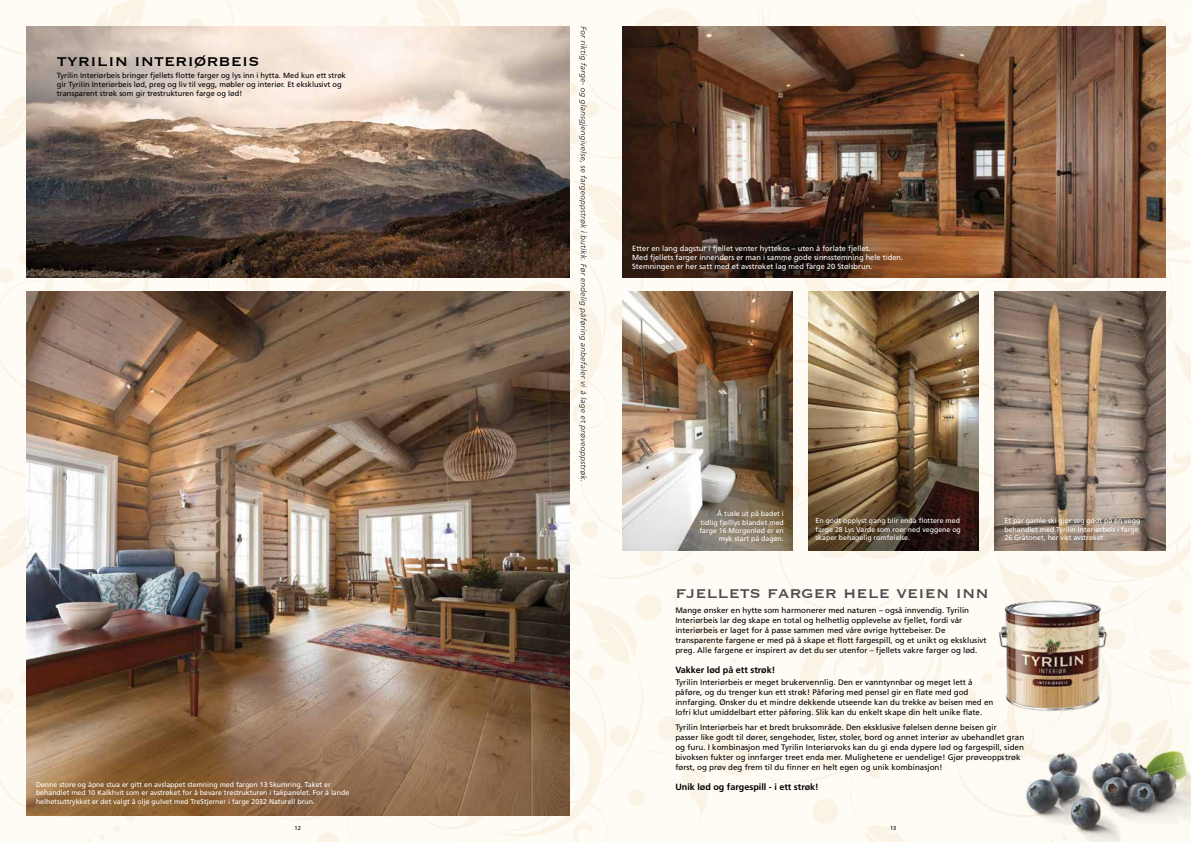
<style>
.page{position:relative;width:1191px;height:842px;background:#fff}
.page>*{position:absolute;margin:0;border:0;box-sizing:border-box;transform-origin:0 0}
.t1{font:20px "Copperplate LT Thirty One BC";color:#4d4d4f}
.t2{font:20px "Copperplate LT Thirty One BC";color:#000}
.t3{font:700 9px "Frutiger LT Std";color:#000}
.t4{font:8px/10px "Frutiger LT Std";color:#000}
.t5{font:7.5px/9px "Frutiger LT Std";color:#000}
.t6{font:7.5px/9px "Frutiger LT Std";color:#fff}
.t7{font:7px/8.4px "Frutiger LT Std";color:#fff}
.t8{font:5.7px "Frutiger LT Std";color:#000}
</style>
<div class="page">
<img style="left:0;top:0;width:1191px;height:842px">
<h1 class="t2" style="left:57px;top:51px;width:204px">tyrilin interiørbeis</h1>
<p class="t5" style="left:57px;top:71px;width:291px">Tyrilin Interiørbeis bringer fjellets flotte farger og lys inn i hytta. Med kun ett strøk gir Tyrilin Interiørbeis lød, preg og liv til vegg, møbler og interiør. Et eksklusivt og transparent strøk som gir trestrukturen farge og lød!</p>
<p class="t7" style="left:36px;top:780px;width:315px">Denne store og åpne stua er gitt en avslappet stemning med fargen 13 Skumring. Taket er behandlet med 10 Kalkhvit som er avstrøket for å bevare trestrukturen i takpanelet. For å lande helhetsuttrykket er det valgt å olje gulvet med TreStjerner i farge 2032 Naturell brun.</p>
<p class="t8" style="left:294px;top:825px;width:8px">12</p>
<p class="t6" style="left:632px;top:244px;width:272px">Etter en lang dagstur i fjellet venter hyttekos – uten å forlate fjellet.<br>Med fjellets farger innendørs er man i samme gode sinnsstemning hele tiden.<br>Stemningen er her satt med et avstrøket lag med farge 20 Stølsbrun.</p>
<p class="t7" style="left:699px;top:510px;width:86px;text-align:right">Å tusle ut på badet i tidlig fjelllys blandet med farge 16 Morgenlød er en myk start på dagen.</p>
<p class="t7" style="left:1004px;top:517px;width:137px">Et par gamle ski gjør seg godt på en vegg behandlet med Tyrilin Interiørbeis i farge<br>26 Gråtonet, her vist avstrøket.</p>
<p class="t7" style="left:815px;top:517px;width:147px">En godt opplyst gang blir enda flottere med farge 28 Lys Varde som roer ned veggene og skaper behagelig romfølelse.</p>
<h1 class="t1" style="left:675px;top:583px;width:315px">fjellets farger hele veien inn</h1>
<p class="t4" style="left:675px;top:605px;width:313px">Mange ønsker en hytte som harmonerer med naturen – også innvendig. Tyrilin Interiørbeis lar deg skape en total og helhetlig opplevelse av fjellet, fordi vår interiørbeis er laget for å passe sammen med våre øvrige hyttebeiser. De transparente fargene er med på å skape et flott fargespill, og et unikt og eksklusivt preg. Alle fargene er inspirert av det du ser utenfor – fjellets vakre farger og lød.</p>
<p class="t3" style="left:675px;top:664px;width:101px">Vakker lød på ett strøk!</p>
<p class="t4" style="left:675px;top:677px;width:319px">Tyrilin Interiørbeis er meget brukervennlig. Den er vanntynnbar og meget lett å påføre, og du trenger kun ett strøk! Påføring med pensel gir en flate med god innfarging. Ønsker du et mindre dekkende utseende kan du trekke av beisen med en lofri klut umiddelbart etter påføring. Slik kan du enkelt skape din helt unike flate.</p>
<p class="t4" style="left:675px;top:722px;width:350px">Tyrilin Interiørbeis har et bredt bruksområde. Den eksklusive følelsen denne beisen gir<br>passer like godt til dører, sengehoder, lister, stoler, bord og annet interiør av ubehandlet gran og furu. I kombinasjon med Tyrilin Interiørvoks kan du gi enda dypere lød og fargespill, siden bivoksen fukter og innfarger treet enda mer. Mulighetene er uendelige! Gjør prøveoppstrøk først, og prøv deg frem til du finner en helt egen og unik kombinasjon!</p>
<p class="t3" style="left:675px;top:781px;width:145px">Unik lød og fargespill - i ett strøk!</p>
<p class="t8" style="left:890px;top:825px;width:8px">13</p>
</div>
